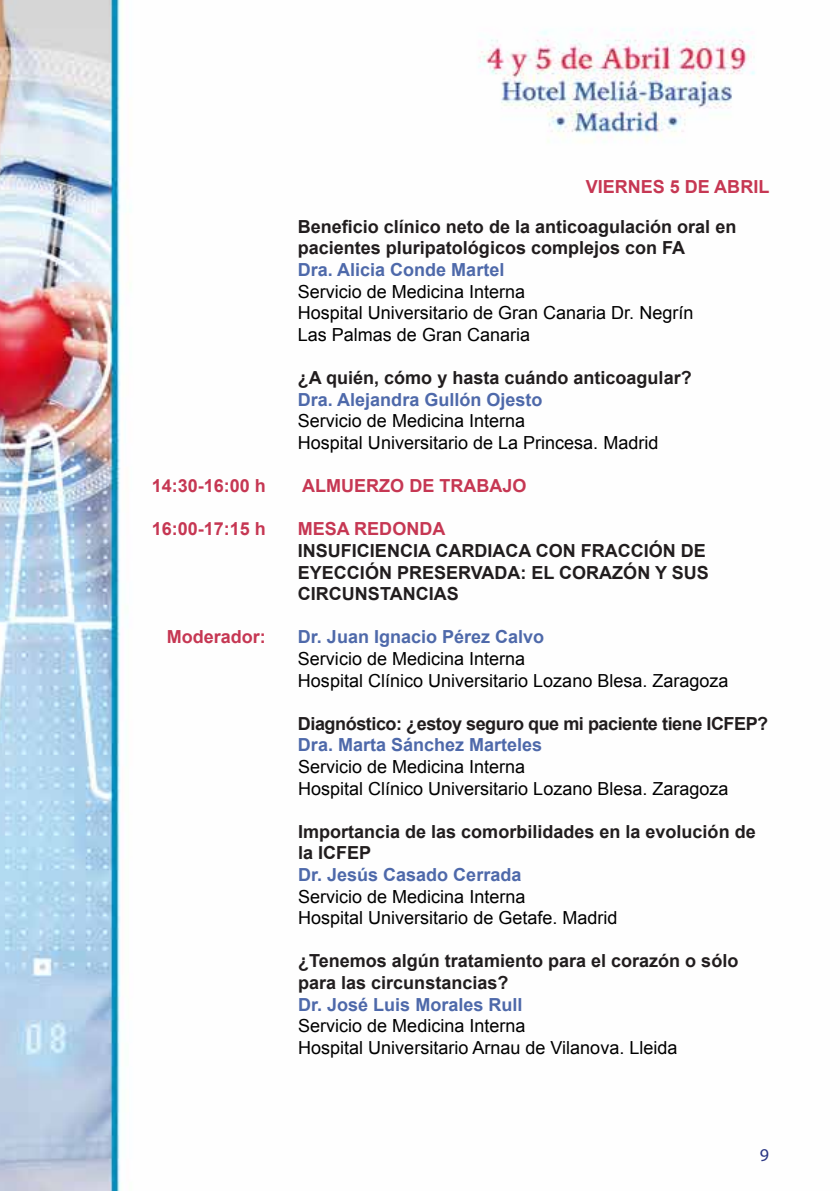
<style>
.page{position:relative;width:840px;height:1191px;background:#fff}
.page>*{position:absolute;margin:0;border:0;box-sizing:border-box;transform-origin:0 0}
.t1{font:18px/21.6px "Arial";color:#000}
.t2{font:700 18px/21.6px "Arial";color:#211d1e}
.t3{font:700 18px "Arial";color:#4e69aa}
.t4{font:700 18px "Arial";color:#c63753}
.t5{font:700 18px "Arial";letter-spacing:-.025em;color:#211d1e}
.t6{font:18px "Myriad Pro";color:#283583}
</style>
<div class="page">
<img style="left:0;top:0;width:755px;height:1191px">
<p class="t4" style="left:585px;top:175px;width:185px">VIERNES 5 DE ABRIL</p>
<p class="t2" style="left:297px;top:216px;width:440px">Beneficio clínico neto de la anticoagulación oral en pacientes pluripatológicos complejos con FA</p>
<p class="t3" style="left:297px;top:258px;width:208px">Dra. Alicia Conde Martel</p>
<p class="t1" style="left:297px;top:281px;width:397px">Servicio de Medicina Interna<br>Hospital Universitario de Gran Canaria Dr. Negrín<br>Las Palmas de Gran Canaria</p>
<p class="t2" style="left:298px;top:367px;width:395px">¿A quién, cómo y hasta cuándo anticoagular?</p>
<p class="t3" style="left:298px;top:387px;width:246px">Dra. Alejandra Gullón Ojesto</p>
<p class="t1" style="left:298px;top:410px;width:362px">Servicio de Medicina Interna<br>Hospital Universitario de La Princesa. Madrid</p>
<p class="t4" style="left:152px;top:474px;width:116px">14:30-16:00 h</p>
<p class="t4" style="left:302px;top:474px;width:225px">ALMUERZO DE TRABAJO</p>
<p class="t4" style="left:152px;top:517px;width:116px">16:00-17:15 h</p>
<p class="t4" style="left:298px;top:517px;width:149px">MESA REDONDA</p>
<p class="t2" style="left:298px;top:540px;width:412px">INSUFICIENCIA CARDIACA CON FRACCIÓN DE<br>EYECCIÓN PRESERVADA: EL CORAZÓN Y SUS<br>CIRCUNSTANCIAS</p>
<p class="t4" style="left:167px;top:625px;width:100px">Moderador:</p>
<p class="t3" style="left:298px;top:625px;width:248px">Dr. Juan Ignacio Pérez Calvo</p>
<p class="t1" style="left:298px;top:648px;width:432px">Servicio de Medicina Interna<br>Hospital Clínico Universitario Lozano Blesa. Zaragoza</p>
<p class="t5" style="left:298px;top:711px;width:471px">Diagnóstico: ¿estoy seguro que mi paciente tiene ICFEP?</p>
<p class="t3" style="left:298px;top:733px;width:246px">Dra. Marta Sánchez Marteles</p>
<p class="t1" style="left:298px;top:756px;width:432px">Servicio de Medicina Interna<br>Hospital Clínico Universitario Lozano Blesa. Zaragoza</p>
<p class="t2" style="left:298px;top:821px;width:459px">Importancia de las comorbilidades en la evolución de la ICFEP</p>
<p class="t3" style="left:298px;top:863px;width:225px">Dr. Jesús Casado Cerrada</p>
<p class="t1" style="left:298px;top:885px;width:321px">Servicio de Medicina Interna<br>Hospital Universitario de Getafe. Madrid</p>
<p class="t2" style="left:298px;top:951px;width:441px">¿Tenemos algún tratamiento para el corazón o sólo para las circunstancias?</p>
<p class="t3" style="left:298px;top:992px;width:226px">Dr. José Luis Morales Rull</p>
<p class="t1" style="left:298px;top:1015px;width:380px">Servicio de Medicina Interna<br>Hospital Universitario Arnau de Vilanova. Lleida</p>
<p class="t6" style="left:759px;top:1143px;width:11px">9</p>
</div>
